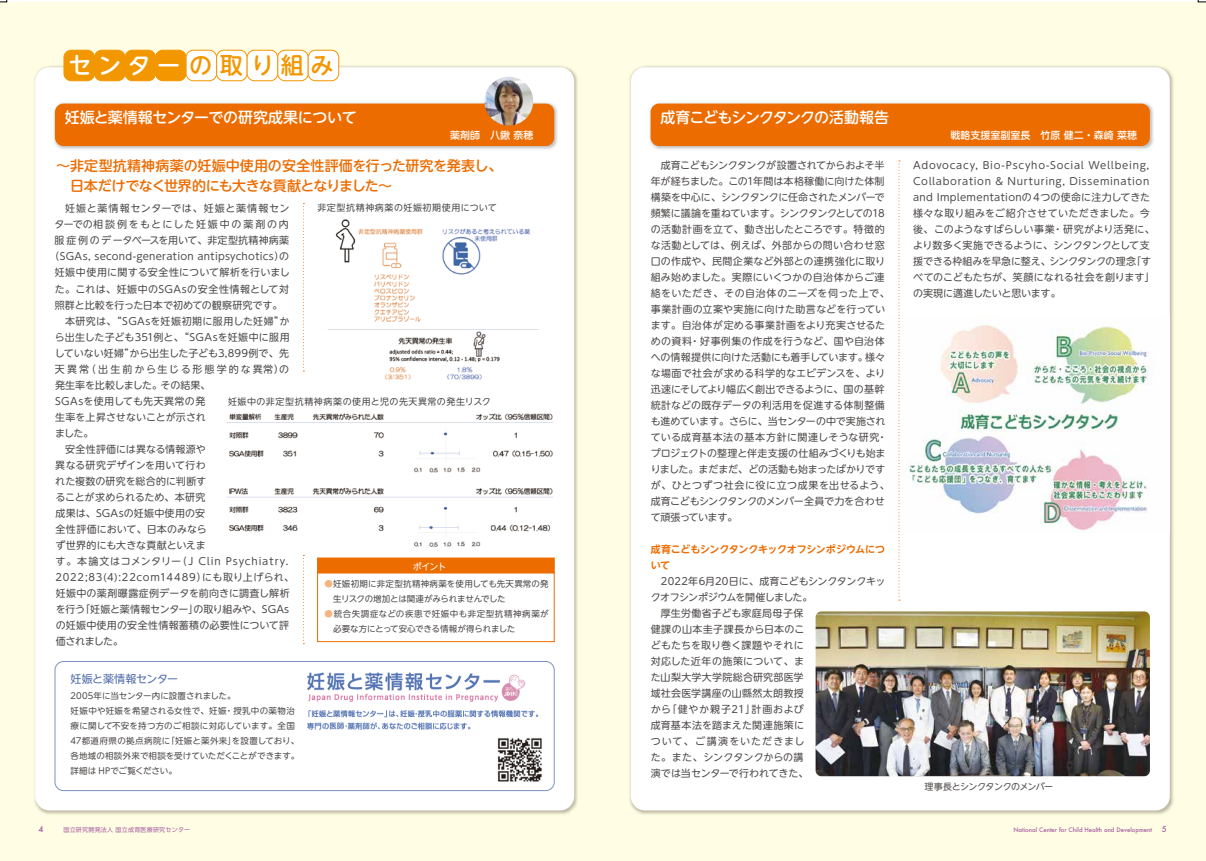
<style>
.page{position:relative;width:1206px;height:861px;background:#fff}
.page>*{position:absolute;margin:0;border:0;box-sizing:border-box;transform-origin:0 0}
.t1{font:500 23.1px "UD Shin M Go Pro";letter-spacing:.28em;color:#f39700}
.t2{font:500 15px "UD Shin M Go Pro";letter-spacing:-.03em;color:#fff}
.t3{font:500 15px "UD Shin M Go Pro";letter-spacing:-.055em;color:#fff}
.t4{font:500 14px/20px "UD Shin M Go Pro";letter-spacing:-.01em;color:#ed6c00}
.t5{font:11px "UD Shin M Go Pro";letter-spacing:-.025em;color:#506daa}
.t6{font:10px/16px "UD Shin M Go Pro";letter-spacing:.015em;color:#4c4948}
.t7{font:10px "UD Shin M Go Pro";letter-spacing:-.005em;color:#4c4948}
.t8{font:10px "UD Shin M Go Pro";letter-spacing:-.01em;color:#4c4948}
.t9{font:10px "UD Shin M Go Pro";letter-spacing:.035em;color:#4c4948}
.t10{font:10px "UD Shin M Go Pro";letter-spacing:.06em;color:#4c4948}
.t11{font:10px "UD Shin M Go Pro";letter-spacing:.08em;color:#4c4948}
.t12{font:10px "UD Shin M Go Pro";letter-spacing:-.02em;color:#4c4948}
.t13{font:500 10px "UD Shin M Go Pro";color:#fff}
.t14{font:700 10px/16px "UD Shin M Go Pro De";letter-spacing:-.025em;color:#ed6c00}
.t15{font:10px "UD Shin M Go Pro";letter-spacing:.05em;color:#4c4948}
.t16{font:10px "UD Shin M Go Pro";letter-spacing:.075em;color:#4c4948}
.t17{font:10px "UD Shin M Go Pro";letter-spacing:.16em;color:#4c4948}
.t18{font:10px "UD Shin M Go Pro";letter-spacing:.195em;color:#4c4948}
.t19{font:10px "UD Shin M Go Pro";letter-spacing:-.055em;color:#4c4948}
.t20{font:10px "UD Shin M Go Pro";letter-spacing:-.015em;color:#4c4948}
.t21{font:10px "UD Shin M Go Pro";letter-spacing:.065em;color:#4c4948}
.t22{font:10px "UD Shin M Go Pro";letter-spacing:.1em;color:#4c4948}
.t23{font:9px "UD Shin M Go Pro";letter-spacing:.055em;color:#4c4948}
.t24{font:9px "UD Shin M Go Pro";letter-spacing:-.055em;color:#4c4948}
.t25{font:9px "UD Shin M Go Pro";color:#fff}
.t26{font:8.5px/15px "UD Shin M Go Pro";letter-spacing:.01em;color:#4c4948}
.t27{font:8.5px/15px "UD Shin M Go Pro";letter-spacing:.03em;color:#4c4948}
.t28{font:500 8px "Futura";color:#a660a3}
.t29{font:500 6px "Futura";color:#a660a3}
.t30{font:6px "UD Shin Go Pro";letter-spacing:.04em;color:#a660a3}
.s1{color:#fff}
.s2{color:rgb(237 108 0/.5)}
.s3{font-size:8px}
</style>
<div class="page">
<div style="left:0;top:2px;width:1205px;height:858px;background:#fffde3"></div>
<div style="left:35px;top:67px;width:539px;height:743px;background:#fff;border-radius:14px"></div>
<div style="left:630px;top:67px;width:539px;height:743px;background:#fff;border-radius:14px"></div>
<img style="left:899px;top:318px;width:249px;height:214px">
<div style="left:317px;top:557px;width:237px;height:16px;background:#ed6c00;border:1px solid #ed6c00"></div>
<div style="left:317px;top:572px;width:237px;height:70px;border:1px solid #ed6c00"></div>
<div style="left:64px;top:50px;width:30px;height:31px;background:#f39700;border-radius:7px"></div>
<div style="left:64px;top:50px;width:31px;height:31px;border:1px solid #f39700;border-radius:7px"></div>
<div style="left:94px;top:50px;width:31px;height:31px;background:#f39700;border-radius:7px"></div>
<div style="left:94px;top:50px;width:31px;height:31px;border:1px solid #f39700;border-radius:7px"></div>
<div style="left:125px;top:50px;width:30px;height:31px;background:#f39700;border-radius:7px"></div>
<div style="left:125px;top:50px;width:31px;height:31px;border:1px solid #f39700;border-radius:7px"></div>
<div style="left:155px;top:50px;width:31px;height:31px;background:#f39700;border-radius:7px"></div>
<div style="left:155px;top:50px;width:31px;height:31px;border:1px solid #f39700;border-radius:7px"></div>
<div style="left:186px;top:50px;width:30px;height:31px;background:#fff;border-radius:7px"></div>
<div style="left:186px;top:50px;width:31px;height:31px;border:1px solid #f39700;border-radius:7px"></div>
<div style="left:277px;top:50px;width:31px;height:31px;background:#fff;border-radius:7px"></div>
<div style="left:277px;top:50px;width:31px;height:31px;border:1px solid #f39700;border-radius:7px"></div>
<div style="left:308px;top:50px;width:31px;height:31px;background:#fff;border-radius:7px"></div>
<div style="left:308px;top:50px;width:31px;height:31px;border:1px solid #f39700;border-radius:7px"></div>
<div style="left:216px;top:50px;width:31px;height:31px;background:#fff;border-radius:7px"></div>
<div style="left:216px;top:50px;width:31px;height:31px;border:1px solid #f39700;border-radius:7px"></div>
<div style="left:247px;top:50px;width:30px;height:31px;background:#fff;border-radius:7px"></div>
<div style="left:247px;top:50px;width:31px;height:31px;border:1px solid #f39700;border-radius:7px"></div>
<img style="left:53px;top:101px;width:505px;height:49px">
<div style="left:55px;top:104px;width:499px;height:42px;background:#ed6c00;border-radius:9px"></div>
<svg style="left:303px;top:203px;width:1px;height:168px"></svg>
<svg style="left:303px;top:555px;width:1px;height:89px"></svg>
<img style="left:484px;top:77px;width:49px;height:48px;border-radius:24px">
<img style="left:497px;top:738px;width:45px;height:44px">
<div style="left:54px;top:660px;width:500px;height:130px;border:1px solid #7d92c0;border-radius:9px"></div>
<img style="left:649px;top:102px;width:505px;height:48px">
<div style="left:650px;top:104px;width:499px;height:42px;background:#ed6c00;border-radius:9px"></div>
<svg style="left:898px;top:160px;width:1px;height:440px"></svg>
<img style="left:815px;top:611px;width:334px;height:165px">
<img style="left:307px;top:672px;width:232px;height:58px">
<img style="left:328px;top:219px;width:211px;height:161px">
<img style="left:226px;top:413px;width:328px;height:134px">
<h1 class="t1" style="left:68px;top:47px;width:266px"><span class="s1">センター</span>の取り組み</h1>
<h2 class="t2" style="left:65px;top:105px;width:293px">妊娠と薬情報センターでの研究成果について</h2>
<h3 class="t4" style="left:56px;top:155px;width:447px">～非定型抗精神病薬の妊娠中使用の安全性評価を行った研究を発表し、　日本だけでなく世界的にも大きな貢献となりました～</h3>
<p class="t13" style="left:450px;top:127px;width:85px">薬剤師　八鍬 奈穂</p>
<p class="t23" style="left:317px;top:200px;width:181px">非定型抗精神病薬の妊娠初期使用について</p>
<p class="t16" style="left:65px;top:200px;width:226px">妊娠と薬情報センターでは、妊娠と薬情報セン</p>
<p class="t17" style="left:55px;top:216px;width:236px">ターでの相談例をもとにした妊娠中の薬剤の内</p>
<p class="t6" style="left:55px;top:232px;width:236px">服症例のデータベースを用いて、非定型抗精神病薬</p>
<p class="t6" style="left:50px;top:248px;width:241px">（SGAs, second-generation antipsychotics）の</p>
<p class="t6" style="left:55px;top:264px;width:237px">妊娠中使用に関する安全性について解析を行いまし</p>
<p class="t15" style="left:55px;top:280px;width:236px">た。これは、妊娠中のSGAsの安全性情報として対</p>
<p class="t7" style="left:55px;top:296px;width:229px">照群と比較を行った日本で初めての観察研究です。</p>
<p class="t9" style="left:55px;top:312px;width:236px">　本研究は、“SGAsを妊娠初期に服用した妊婦”か</p>
<p class="t6" style="left:55px;top:328px;width:236px">ら出生した子ども351例と、“SGAsを妊娠中に服用</p>
<p class="t7" style="left:55px;top:344px;width:235px">していない妊婦”から出生した子ども3,899例で、先</p>
<p class="t18" style="left:55px;top:360px;width:235px">天異常（出生前から生じる形態学的な異常）の</p>
<p class="t20" style="left:55px;top:376px;width:157px">発生率を比較しました。その結果、</p>
<p class="t9" style="left:55px;top:392px;width:152px">SGAsを使用しても先天異常の発</p>
<p class="t6" style="left:55px;top:408px;width:152px">生率を上昇させないことが示され</p>
<p class="t6" style="left:55px;top:424px;width:40px">ました。</p>
<p class="t6" style="left:55px;top:440px;width:152px">　安全性評価には異なる情報源や</p>
<p class="t6" style="left:55px;top:456px;width:152px">異なる研究デザインを用いて行わ</p>
<p class="t6" style="left:55px;top:472px;width:152px">れた複数の研究を総合的に判断す</p>
<p class="t8" style="left:55px;top:488px;width:151px">ることが求められるため、本研究</p>
<p class="t6" style="left:55px;top:504px;width:151px">成果は、SGAsの妊娠中使用の安</p>
<p class="t6" style="left:55px;top:520px;width:153px">全性評価において、日本のみなら</p>
<p class="t6" style="left:55px;top:536px;width:152px">ず世界的にも大きな貢献といえま</p>
<p class="t11" style="left:56px;top:552px;width:234px">す。本論文はコメンタリー（J Clin Psychiatry.</p>
<p class="t10" style="left:56px;top:568px;width:240px">2022;83(4):22com14489）にも取り上げられ、</p>
<p class="t6" style="left:56px;top:584px;width:235px">妊娠中の薬剤曝露症例データを前向きに調査し解析</p>
<p class="t12" style="left:56px;top:600px;width:235px">を行う「妊娠と薬情報センター」の取り組みや、SGAs</p>
<p class="t6" style="left:56px;top:616px;width:235px">の妊娠中使用の安全性情報蓄積の必要性について評</p>
<p class="t6" style="left:56px;top:632px;width:69px">価されました。</p>
<p class="t23" style="left:228px;top:394px;width:264px">妊娠中の非定型抗精神病薬の使用と児の先天異常の発生リスク</p>
<p class="t25" style="left:413px;top:559px;width:35px">ポイント</p>
<p class="t26" style="left:324px;top:576px;width:225px"><span class="s2">●</span>妊娠初期に非定型抗精神病薬を使用しても先天異常の発　生リスクの増加とは関連がみられませんでした</p>
<p class="t27" style="left:324px;top:606px;width:225px"><span class="s2">●</span>統合失調症などの疾患で妊娠中も非定型抗精神病薬が　必要な方にとって安心できる情報が得られました</p>
<p class="t5" style="left:71px;top:670px;width:109px">妊娠と薬情報センター</p>
<p class="t26" style="left:71px;top:687px;width:230px">2005年に当センター内に設置されました。<br>妊娠中や妊娠を希望される女性で、妊娠・授乳中の薬物治療に関して不安を持つ方のご相談に対応しています。全国<br>47都道府県の拠点病院に「妊娠と薬外来」を設置しており、各地域の相談外来で相談を受けていただくことができます。詳細は HPでご覧ください。</p>
<h2 class="t3" style="left:660px;top:105px;width:230px">成育こどもシンクタンクの活動報告</h2>
<p class="t6" style="left:650px;top:156px;width:240px">　成育こどもシンクタンクが設置されてからおよそ半年が経ちました。この1年間は本格稼働に向けた体制構築を中心に、シンクタンクに任命されたメンバーで頻繁に議論を重ねています。シンクタンクとしての18の活動計画を立て、動き出したところです。特徴的な活動としては、例えば、外部からの問い合わせ窓口の作成や、民間企業など外部との連携強化に取り組み始めました。実際にいくつかの自治体からご連絡をいただき、その自治体のニーズを伺った上で、事業計画の立案や実施に向けた助言などを行っています。自治体が定める事業計画をより充実させるための資料・好事例集の作成を行うなど、国や自治体への情報提供に向けた活動にも着手しています。様々な場面で社会が求める科学的なエビデンスを、より迅速にそしてより幅広く創出できるように、国の基幹統計などの既存データの利活用を促進する体制整備も進めています。さらに、当センターの中で実施されている成育基本法の基本方針に関連しそうな研究・プロジェクトの整理と伴走支援の仕組みづくりも始まりました。まだまだ、どの活動も始まったばかりですが、ひとつずつ社会に役に立つ成果を出せるよう、成育こどもシンクタンクのメンバー全員で力を合わせて頑張っています。</p>
<p class="t14" style="left:650px;top:540px;width:236px">成育こどもシンクタンクキックオフシンポジウムについて</p>
<p class="t7" style="left:650px;top:573px;width:236px">　2022年6月20日に、成育こどもシンクタンクキッ</p>
<p class="t19" style="left:650px;top:589px;width:163px">クオフシンポジウムを開催しました。</p>
<p class="t6" style="left:660px;top:604px;width:144px">厚生労働省子ども家庭局母子保</p>
<p class="t6" style="left:650px;top:620px;width:155px">健課の山本圭子課長から日本のこ</p>
<p class="t6" style="left:650px;top:636px;width:155px">どもたちを取り巻く課題やそれに</p>
<p class="t6" style="left:650px;top:652px;width:155px">対応した近年の施策について、ま</p>
<p class="t6" style="left:650px;top:668px;width:154px">た山梨大学大学院総合研究部医学</p>
<p class="t6" style="left:650px;top:684px;width:155px">域社会医学講座の山縣然太朗教授</p>
<p class="t21" style="left:650px;top:701px;width:154px">から「健やか親子21」計画および</p>
<p class="t6" style="left:650px;top:716px;width:155px">成育基本法を踏まえた関連施策に</p>
<p class="t22" style="left:650px;top:733px;width:155px">ついて、ご講演をいただきまし</p>
<p class="t8" style="left:650px;top:749px;width:154px">た。また、シンクタンクからの講</p>
<p class="t8" style="left:650px;top:765px;width:159px">演では当センターで行われてきた、</p>
<p class="t13" style="left:950px;top:127px;width:188px">戦略支援室副室長　竹原 健二・森崎 菜穂</p>
<p class="t6" style="left:913px;top:156px;width:243px">Adovocacy, Bio-Pscyho-Social Wellbeing,<br>Collaboration &amp; Nurturing, Dissemination and Implementationの４つの使命に注力してきた様々な取り組みをご紹介させていただきました。今後、このようなすばらしい事業・研究がより活発に、より数多く実施できるように、シンクタンクとして支援できる枠組みを早急に整え、シンクタンクの理念「すべてのこどもたちが、笑顔になれる社会を創ります」の実現に邁進したいと思います。</p>
<p class="t24" style="left:924px;top:779px;width:130px">理事長とシンクタンクのメンバー</p>
<p class="t28" style="left:38px;top:823px;width:6px">4</p>
<p class="t30" style="left:63px;top:824px;width:128px">国立研究開発法人 国立成育医療研究センター</p>
<p class="t29" style="left:1013px;top:825px;width:155px">National Center for Child Health and Development <span class="s3">5</span></p>
</div>
